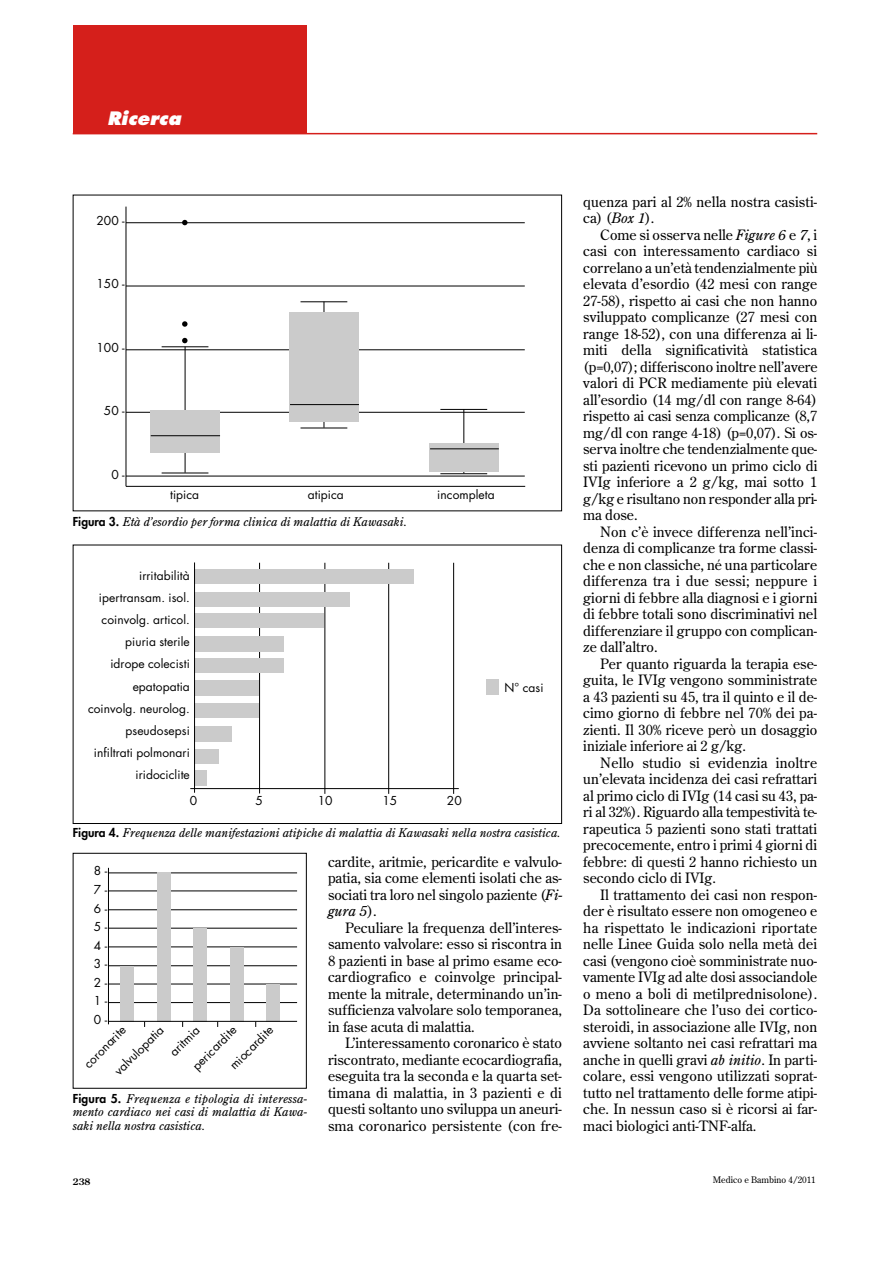
<style>
.page{position:relative;width:893px;height:1263px;background:#fff}
.page>*{position:absolute;margin:0;border:0;box-sizing:border-box;transform-origin:0 0}
.t1{font:italic 800 18px "Futura";color:#fff}
.t2{font:14.25px/16.5px "Century Old Style";letter-spacing:.005em;color:#000;text-align:justify}
.t3{font:12px/22.2px "Futura";letter-spacing:.005em;color:#000;text-align:right}
.t4{font:italic 12px/13.5px "Century Old Style";letter-spacing:.005em;color:#000;text-align:justify}
.t5{font:9px "Century Old Style";color:#000}
.t6{font:700 9px "Century Old Style";color:#000}
.s1{font-family:"Futura";font-weight:800;font-style:normal}
.s2{font-style:normal}
.s3{font-style:italic}
</style>
<div class="page">
<div style="left:73px;top:25px;width:234px;height:109px;background:#d51f1b"></div>
<hr style="left:73px;top:133px;width:744px;height:1px;background:#d51f1b">
<div style="left:73px;top:545px;width:489px;height:279px;border:1px solid #000"></div>
<svg style="left:190px;top:562px;width:269px;height:232px"></svg>
<div style="left:486px;top:680px;width:12px;height:15px;background:#cbcbcb"></div>
<div style="left:73px;top:853px;width:234px;height:236px;border:1px solid #000"></div>
<svg style="left:108px;top:867px;width:190px;height:160px"></svg>
<svg style="left:125px;top:206px;width:401px;height:281px"></svg>
<p class="t1" style="left:107px;top:111px;width:75px">Ricerca</p>
<p class="t3" style="left:96px;top:211px;width:30px">200 -</p>
<p class="t3" style="left:96px;top:274px;width:30px">150 -</p>
<p class="t3" style="left:96px;top:337px;width:30px">100 -</p>
<p class="t3" style="left:104px;top:401px;width:22px">50 -</p>
<p class="t3" style="left:111px;top:464px;width:15px">0 -</p>
<p class="t4" style="left:73px;top:516px;width:335px"><span class="s1">Figura 3.</span> Età d’esordio per forma clinica di malattia di Kawasaki<span class="s2">.</span></p>
<p class="t3" style="left:170px;top:484px;width:31px">tipica</p>
<p class="t3" style="left:308px;top:484px;width:38px">atipica</p>
<p class="t3" style="left:437px;top:484px;width:59px">incompleta</p>
<p class="t3" style="left:88px;top:565px;width:103px">irritabilità ipertransam. isol. coinvolg. articol. piuria sterile idrope colecisti epatopatia coinvolg. neurolog. pseudosepsi infiltrati polmonari iridociclite</p>
<p class="t3" style="left:190px;top:791px;width:9px">0</p>
<p class="t3" style="left:255px;top:791px;width:9px">5</p>
<p class="t3" style="left:318px;top:791px;width:16px">10</p>
<p class="t3" style="left:382px;top:791px;width:16px">15</p>
<p class="t3" style="left:447px;top:791px;width:16px">20</p>
<p class="t3" style="left:504px;top:677px;width:41px">N° casi</p>
<p class="t4" style="left:73px;top:827px;width:489px"><span class="s1">Figura 4.</span> Frequenza delle manifestazioni atipiche di malattia di Kawasaki nella nostra casistica.</p>
<p class="t3" style="left:94px;top:863px;width:15px;line-height:18.6px;text-align:justify">8 - 7 - 6 - 5 - 4 - 3 - 2 - 1 - 0 -</p>
<p class="t3" style="left:79px;top:1058px;width:55px;rotate:-45deg">coronarite</p>
<p class="t2" style="left:328px;top:854px;width:236px">cardite, aritmie, pericardite e valvulo&shy;patia, sia come elementi isolati che as&shy;sociati tra loro nel singolo paziente (<span class="s3">Fi&shy;gura 5</span>).</p>
<p class="t2" style="left:328px;top:920px;width:235px;text-indent:17px">Peculiare la frequenza dell’interes&shy;samento valvolare: esso si riscontra in 8 pazienti in base al primo esame eco&shy;cardiografico e coinvolge principal&shy;mente la mitrale, determinando un’in&shy;sufficienza valvolare solo temporanea, in fase acuta di malattia.</p>
<p class="t2" style="left:328px;top:1036px;width:235px;text-indent:17px">L’interessamento coronarico è stato riscontrato, mediante ecocardiografia, eseguita tra la seconda e la quarta set&shy;timana di malattia, in 3 pazienti e di questi soltanto uno sviluppa un aneuri&shy;sma coronarico persistente (con fre-</p>
<p class="t3" style="left:225px;top:1060px;width:57px;rotate:-45deg">miocardite</p>
<p class="t4" style="left:73px;top:1093px;width:236px"><span class="s1">Figura 5.</span> Frequenza e tipologia di interessa&shy;mento cardiaco nei casi di malattia di Kawa&shy;saki nella nostra casistica.</p>
<p class="t3" style="left:187px;top:1061px;width:58px;rotate:-45deg">pericardite</p>
<p class="t3" style="left:109px;top:1066px;width:65px;rotate:-45deg">valvulopatia</p>
<p class="t3" style="left:165px;top:1047px;width:38px;rotate:-45deg">aritmia</p>
<p class="t2" style="left:583px;top:194px;width:235px">quenza pari al 2% nella nostra casisti&shy;ca) (<span class="s3">Box 1</span>).</p>
<p class="t2" style="left:583px;top:227px;width:236px;text-indent:17px">Come si osserva nelle <span class="s3">Figure 6</span> e <span class="s3">7</span>, i casi con interessamento cardiaco si correlano a un’età tendenzialmente più elevata d’esordio (42 mesi con range 27-58), rispetto ai casi che non hanno sviluppato complicanze (27 mesi con range 18-52), con una differenza ai li&shy;miti della significatività statistica (p=0,07); differiscono inoltre nell’avere valori di PCR mediamente più elevati all’esordio (14 mg/dl con range 8-64) rispetto ai casi senza complicanze (8,7 mg/dl con range 4-18) (p=0,07). Si os&shy;serva inoltre che tendenzialmente que&shy;sti pazienti ricevono un primo ciclo di IVIg inferiore a 2 g/kg, mai sotto 1 g/kg e risultano non responder alla pri&shy;ma dose.</p>
<p class="t2" style="left:583px;top:524px;width:236px;text-indent:17px">Non c’è invece differenza nell’inci&shy;denza di complicanze tra forme classi&shy;che e non classiche, né una particolare differenza tra i due sessi; neppure i giorni di febbre alla diagnosi e i giorni di febbre totali sono discriminativi nel differenziare il gruppo con complican&shy;ze dall’altro.</p>
<p class="t2" style="left:583px;top:656px;width:236px;text-indent:17px">Per quanto riguarda la terapia ese&shy;guita, le IVIg vengono somministrate a 43 pazienti su 45, tra il quinto e il de&shy;cimo giorno di febbre nel 70% dei pa&shy;zienti. Il 30% riceve però un dosaggio iniziale inferiore ai 2 g/kg.</p>
<p class="t2" style="left:583px;top:755px;width:235px;text-indent:17px">Nello studio si evidenzia inoltre un’elevata incidenza dei casi refrattari al primo ciclo di IVIg (14 casi su 43, pa&shy;ri al 32%). Riguardo alla tempestività te&shy;rapeutica 5 pazienti sono stati trattati precocemente, entro i primi 4 giorni di febbre: di questi 2 hanno richiesto un secondo ciclo di IVIg.</p>
<p class="t2" style="left:583px;top:887px;width:235px;text-indent:17px">Il trattamento dei casi non respon&shy;der è risultato essere non omogeneo e ha rispettato le indicazioni riportate nelle Linee Guida solo nella metà dei casi (vengono cioè somministrate nuo&shy;vamente IVIg ad alte dosi associandole o meno a boli di metilprednisolone).<br>Da sottolineare che l’uso dei cortico&shy;steroidi, in associazione alle IVIg, non avviene soltanto nei casi refrattari ma anche in quelli gravi <span class="s3">ab initio</span>. In parti&shy;colare, essi vengono utilizzati soprat&shy;tutto nel trattamento delle forme atipi&shy;che. In nessun caso si è ricorsi ai far&shy;maci biologici anti-TNF-alfa.</p>
<p class="t6" style="left:73px;top:1178px;width:19px">238</p>
<p class="t5" style="left:712px;top:1176px;width:104px">Medico e Bambino 4/2011</p>
</div>
